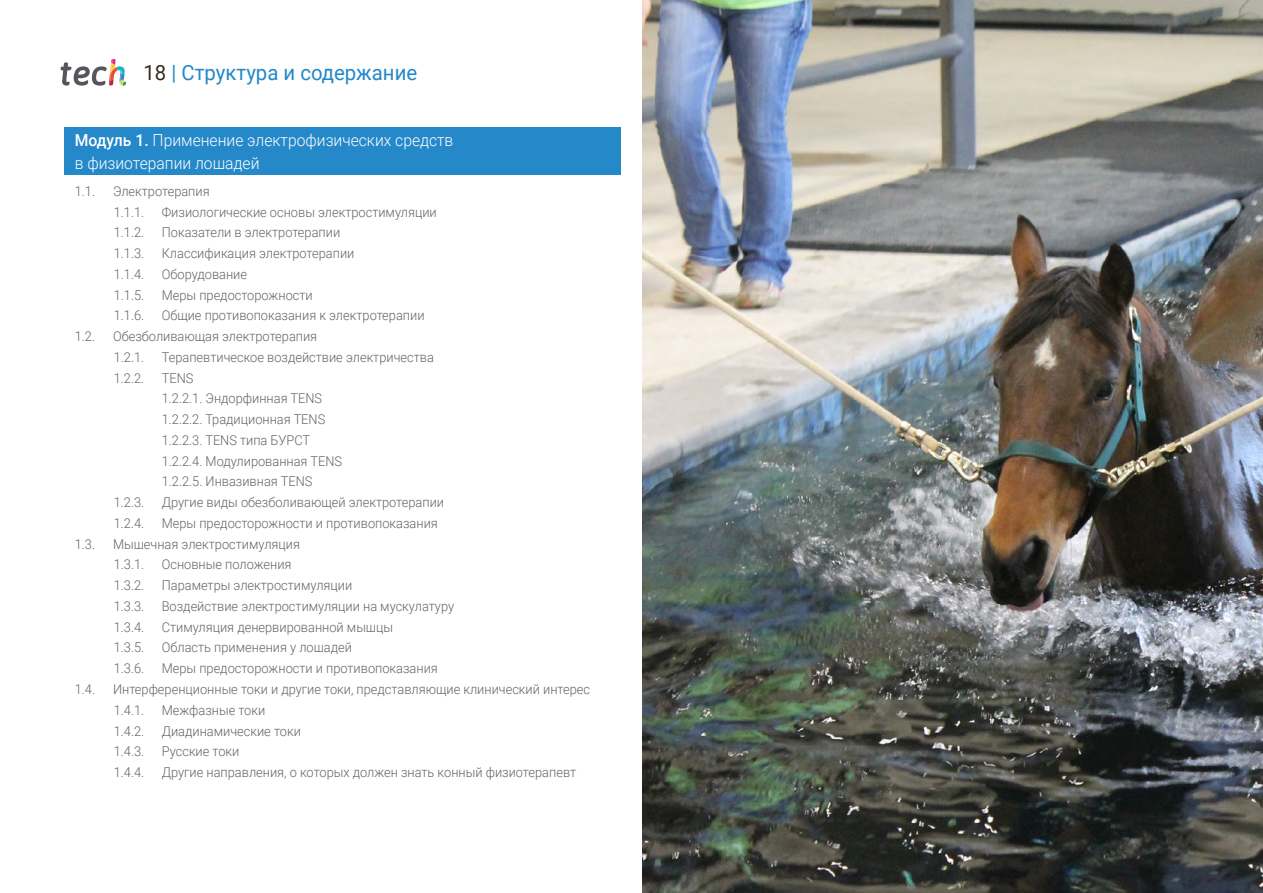
<style>
.page{position:relative;width:1263px;height:893px;background:#fff}
.page>*{position:absolute;margin:0;border:0;box-sizing:border-box;transform-origin:0 0}
.t1{font:21px "Roboto";color:#2488c9}
.t2{font:300 16.5px/22.5px "Roboto";color:#fff;scale:.95 1}
.t3{font:300 13.5px/20.7px "Roboto";color:#61646a;scale:.95 1}
.s1{color:#312e20}
.s2{font-weight:500}
</style>
<div class="page">
<div style="left:64px;top:128px;width:557px;height:47px;background:#2488c9"></div>
<svg style="left:61px;top:59px;width:65px;height:27px"></svg>
<img style="left:642px;top:0;width:621px;height:893px">
<h1 class="t1" style="left:144px;top:57px;width:275px"><span class="s1">18</span> | Структура и содержание</h1>
<p class="t2" style="left:75px;top:129px;width:400px"><span class="s2">Модуль 1.</span> Применение электрофизических средств в физиотерапии лошадей</p>
<p class="t3" style="left:75px;top:180px;width:23px">1.1.</p>
<p class="t3" style="left:113px;top:180px;width:103px">Электротерапия<br>1.1.1.</p>
<p class="t3" style="left:162px;top:201px;width:291px">Физиологические основы электростимуляции</p>
<p class="t3" style="left:114px;top:222px;width:34px">1.1.2.</p>
<p class="t3" style="left:162px;top:222px;width:189px">Показатели в электротерапии</p>
<p class="t3" style="left:114px;top:243px;width:34px">1.1.3.</p>
<p class="t3" style="left:162px;top:243px;width:204px">Классификация электротерапии</p>
<p class="t3" style="left:114px;top:263px;width:34px">1.1.4.</p>
<p class="t3" style="left:162px;top:263px;width:91px">Оборудование</p>
<p class="t3" style="left:114px;top:284px;width:34px">1.1.5.</p>
<p class="t3" style="left:162px;top:284px;width:160px">Меры предосторожности</p>
<p class="t3" style="left:114px;top:305px;width:34px">1.1.6.</p>
<p class="t3" style="left:162px;top:305px;width:278px">Общие противопоказания к электротерапии</p>
<p class="t3" style="left:75px;top:326px;width:23px">1.2.</p>
<p class="t3" style="left:113px;top:326px;width:216px">Обезболивающая электротерапия<br>1.2.1.</p>
<p class="t3" style="left:162px;top:346px;width:288px">Терапевтическое воздействие электричества</p>
<p class="t3" style="left:114px;top:367px;width:34px">1.2.2.</p>
<p class="t3" style="left:162px;top:367px;width:191px">TENS<br>1.2.2.1. Эндорфинная TENS<br>1.2.2.2. Традиционная TENS<br>1.2.2.3. TENS типа БУРСТ<br>1.2.2.4. Модулированная TENS<br>1.2.2.5. Инвазивная TENS</p>
<p class="t3" style="left:114px;top:492px;width:34px">1.2.3.</p>
<p class="t3" style="left:162px;top:492px;width:299px">Другие виды обезболивающей электротерапии</p>
<p class="t3" style="left:114px;top:512px;width:34px">1.2.4.</p>
<p class="t3" style="left:162px;top:512px;width:292px">Меры предосторожности и противопоказания</p>
<p class="t3" style="left:75px;top:533px;width:23px">1.3.</p>
<p class="t3" style="left:113px;top:533px;width:198px">Мышечная электростимуляция<br>1.3.1.</p>
<p class="t3" style="left:162px;top:554px;width:138px">Основные положения</p>
<p class="t3" style="left:114px;top:575px;width:34px">1.3.2.</p>
<p class="t3" style="left:162px;top:575px;width:202px">Параметры электростимуляции</p>
<p class="t3" style="left:114px;top:595px;width:34px">1.3.3.</p>
<p class="t3" style="left:162px;top:595px;width:309px">Воздействие электростимуляции на мускулатуру</p>
<p class="t3" style="left:114px;top:616px;width:34px">1.3.4.</p>
<p class="t3" style="left:162px;top:616px;width:245px">Стимуляция денервированной мышцы</p>
<p class="t3" style="left:114px;top:637px;width:34px">1.3.5.</p>
<p class="t3" style="left:162px;top:637px;width:202px">Область применения у лошадей</p>
<p class="t3" style="left:114px;top:658px;width:34px">1.3.6.</p>
<p class="t3" style="left:162px;top:658px;width:292px">Меры предосторожности и противопоказания</p>
<p class="t3" style="left:75px;top:678px;width:23px">1.4.</p>
<p class="t3" style="left:113px;top:678px;width:504px">Интерференционные токи и другие токи, представляющие клинический интерес<br>1.4.1.</p>
<p class="t3" style="left:162px;top:699px;width:110px">Межфазные токи</p>
<p class="t3" style="left:114px;top:720px;width:34px">1.4.2.</p>
<p class="t3" style="left:162px;top:720px;width:148px">Диадинамические токи</p>
<p class="t3" style="left:114px;top:741px;width:34px">1.4.3.</p>
<p class="t3" style="left:162px;top:741px;width:83px">Русские токи</p>
<p class="t3" style="left:114px;top:761px;width:34px">1.4.4.</p>
<p class="t3" style="left:162px;top:761px;width:438px">Другие направления, о которых должен знать конный физиотерапевт</p>
</div>
